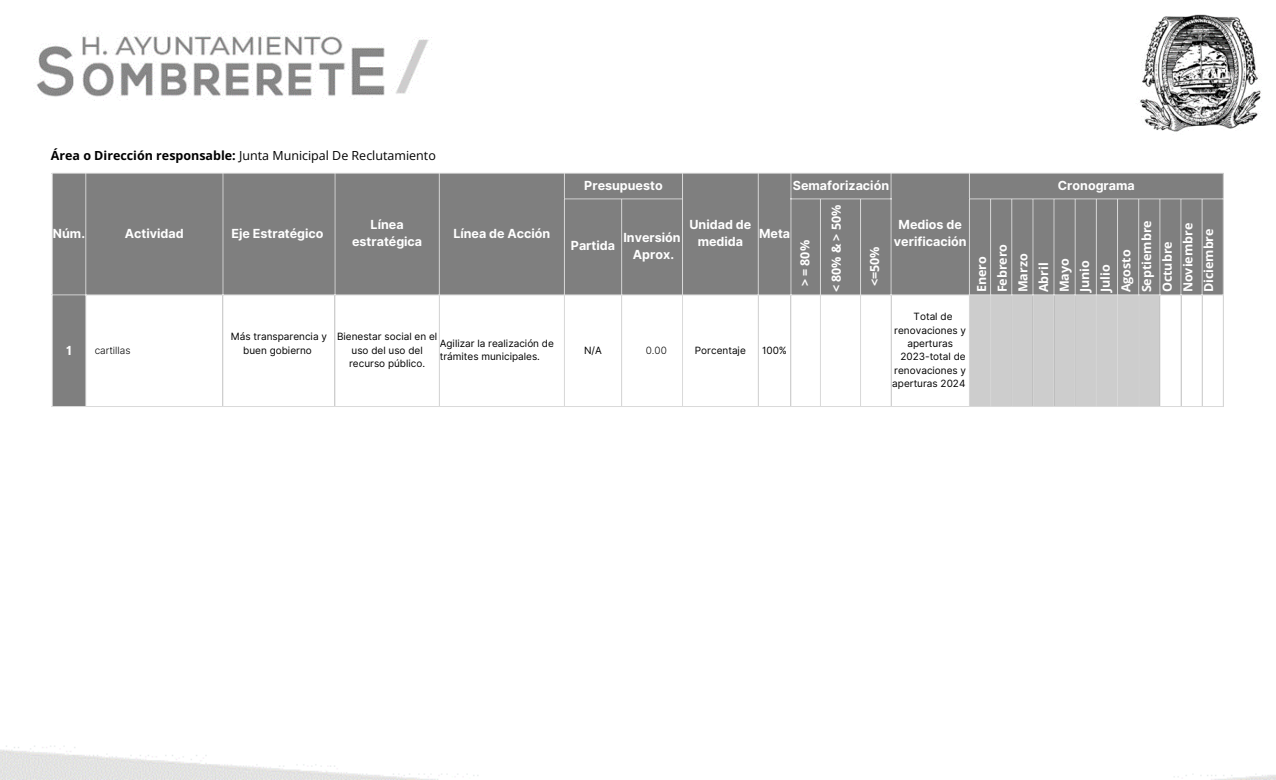
<style>
.page{position:relative;width:1276px;height:780px;background:#fff}
.page>*{position:absolute;margin:0;border:0;box-sizing:border-box;transform-origin:0 0}
.t1{font:700 12.5px/17.5px "Inter";color:#fff;text-align:center}
.t2{font:700 12.5px/20.6px "Open Sans";color:#fff}
.t3{font:12.5px "Open Sans";color:#000}
.t4{font:10px/13.4px "Inter";color:#000;text-align:center}
.t5{font:300 10px "Inter";color:#000}
.s1{font-weight:700}
</style>
<div class="page">
<img style="left:0;top:745px;width:1276px;height:34px">
<svg style="left:53px;top:174px;width:1170px;height:232px;fill:#7f7f7f"></svg>
<div style="left:970px;top:295px;width:189px;height:111px;background:#cdcdcd"></div>
<hr style="left:52px;top:174px;width:1px;height:232px;background:#dbdbdb">
<hr style="left:85px;top:174px;width:1px;height:232px;background:#dbdbdb">
<hr style="left:222px;top:174px;width:1px;height:232px;background:#dbdbdb">
<hr style="left:334px;top:174px;width:1px;height:232px;background:#dbdbdb">
<hr style="left:439px;top:174px;width:1px;height:232px;background:#dbdbdb">
<hr style="left:564px;top:174px;width:1px;height:232px;background:#dbdbdb">
<hr style="left:621px;top:199px;width:1px;height:207px;background:#dbdbdb">
<hr style="left:682px;top:174px;width:1px;height:232px;background:#dbdbdb">
<hr style="left:758px;top:174px;width:1px;height:232px;background:#dbdbdb">
<hr style="left:790px;top:174px;width:1px;height:232px;background:#dbdbdb">
<hr style="left:820px;top:199px;width:1px;height:207px;background:#dbdbdb">
<hr style="left:860px;top:199px;width:1px;height:207px;background:#dbdbdb">
<hr style="left:891px;top:174px;width:1px;height:232px;background:#dbdbdb">
<hr style="left:969px;top:174px;width:1px;height:232px;background:#dbdbdb">
<hr style="left:990px;top:199px;width:1px;height:207px;background:#dbdbdb">
<hr style="left:1011px;top:199px;width:1px;height:207px;background:#dbdbdb">
<hr style="left:1032px;top:199px;width:1px;height:207px;background:#dbdbdb">
<hr style="left:1054px;top:199px;width:1px;height:207px;background:#dbdbdb">
<hr style="left:1075px;top:199px;width:1px;height:207px;background:#dbdbdb">
<hr style="left:1096px;top:199px;width:1px;height:207px;background:#dbdbdb">
<hr style="left:1117px;top:199px;width:1px;height:207px;background:#dbdbdb">
<hr style="left:1138px;top:199px;width:1px;height:207px;background:#dbdbdb">
<hr style="left:1159px;top:199px;width:1px;height:207px;background:#dbdbdb">
<hr style="left:1180px;top:199px;width:1px;height:207px;background:#dbdbdb">
<hr style="left:1202px;top:199px;width:1px;height:207px;background:#dbdbdb">
<hr style="left:1223px;top:174px;width:1px;height:232px;background:#dbdbdb">
<hr style="left:52px;top:173px;width:1172px;height:1px;background:#dbdbdb">
<hr style="left:564px;top:198px;width:119px;height:1px;background:#dbdbdb">
<hr style="left:790px;top:198px;width:102px;height:1px;background:#dbdbdb">
<hr style="left:969px;top:198px;width:255px;height:1px;background:#dbdbdb">
<hr style="left:52px;top:294px;width:1172px;height:1px;background:#dbdbdb">
<hr style="left:52px;top:406px;width:1172px;height:1px;background:#dbdbdb">
<img style="left:34px;top:31px;width:398px;height:70px">
<img style="left:1139px;top:14px;width:122px;height:118px">
<p class="t3" style="left:51px;top:146px;width:387px"><span class="s1">Área o Dirección responsable:</span> Junta Municipal De Reclutamiento</p>
<p class="t1" style="left:53px;top:224px;width:34px">Núm.</p>
<p class="t1" style="left:125px;top:224px;width:60px">Actividad</p>
<p class="t1" style="left:231px;top:224px;width:94px">Eje Estratégico</p>
<p class="t1" style="left:352px;top:215px;width:72px">Línea estratégica</p>
<p class="t1" style="left:453px;top:224px;width:99px">Línea de Acción</p>
<p class="t1" style="left:584px;top:176px;width:80px">Presupuesto</p>
<p class="t1" style="left:571px;top:237px;width:46px">Partida</p>
<p class="t1" style="left:623px;top:228px;width:59px">Inversión</p>
<p class="t1" style="left:633px;top:246px;width:43px">Aprox.</p>
<p class="t1" style="left:793px;top:176px;width:98px">Semaforización</p>
<p class="t1" style="left:690px;top:215px;width:63px">Unidad de medida</p>
<p class="t1" style="left:759px;top:224px;width:33px">Meta</p>
<p class="t2" style="left:794px;top:286px;width:48px;rotate:-90deg">&gt;=80%</p>
<h1 class="t2" style="left:826px;top:292px;width:89px;rotate:-90deg">&lt;80%&amp;&gt;50%</h1>
<h1 class="t2" style="left:864px;top:286px;width:41px;rotate:-90deg">&lt;=50%</h1>
<p class="t1" style="left:894px;top:215px;width:74px">Medios de verificación</p>
<p class="t1" style="left:66px;top:341px;width:7px">1</p>
<p class="t5" style="left:95px;top:344px;width:37px">cartillas</p>
<p class="t4" style="left:231px;top:330px;width:98px">Más transparencia y buen gobierno</p>
<p class="t4" style="left:337px;top:330px;width:102px">Bienestar social en el uso del uso del recurso público.</p>
<p class="t4" style="left:440px;top:336px;width:116px;text-align:left">Agilizar la realización de trámites municipales.</p>
<p class="t4" style="left:584px;top:343px;width:19px">N/A</p>
<p class="t5" style="left:646px;top:344px;width:23px">0.00</p>
<p class="t4" style="left:695px;top:343px;width:52px">Porcentaje</p>
<p class="t4" style="left:762px;top:343px;width:27px">100%</p>
<p class="t4" style="left:894px;top:310px;width:73px">Total de renovaciones y aperturas</p>
<p class="t4" style="left:892px;top:350px;width:75px;text-align:justify;text-indent:8px">2023-total de renovaciones y aperturas 2024</p>
<p class="t1" style="left:1058px;top:176px;width:79px">Cronograma</p>
<p class="t2" style="left:971px;top:292px;width:74px;rotate:-90deg">Enero<br>Febrero<br>Marzo<br>Abril<br>Mayo<br>Junio<br>Julio<br>Agosto<br>Septiembre<br>Octubre<br>Noviembre<br>Diciembre</p>
</div>
